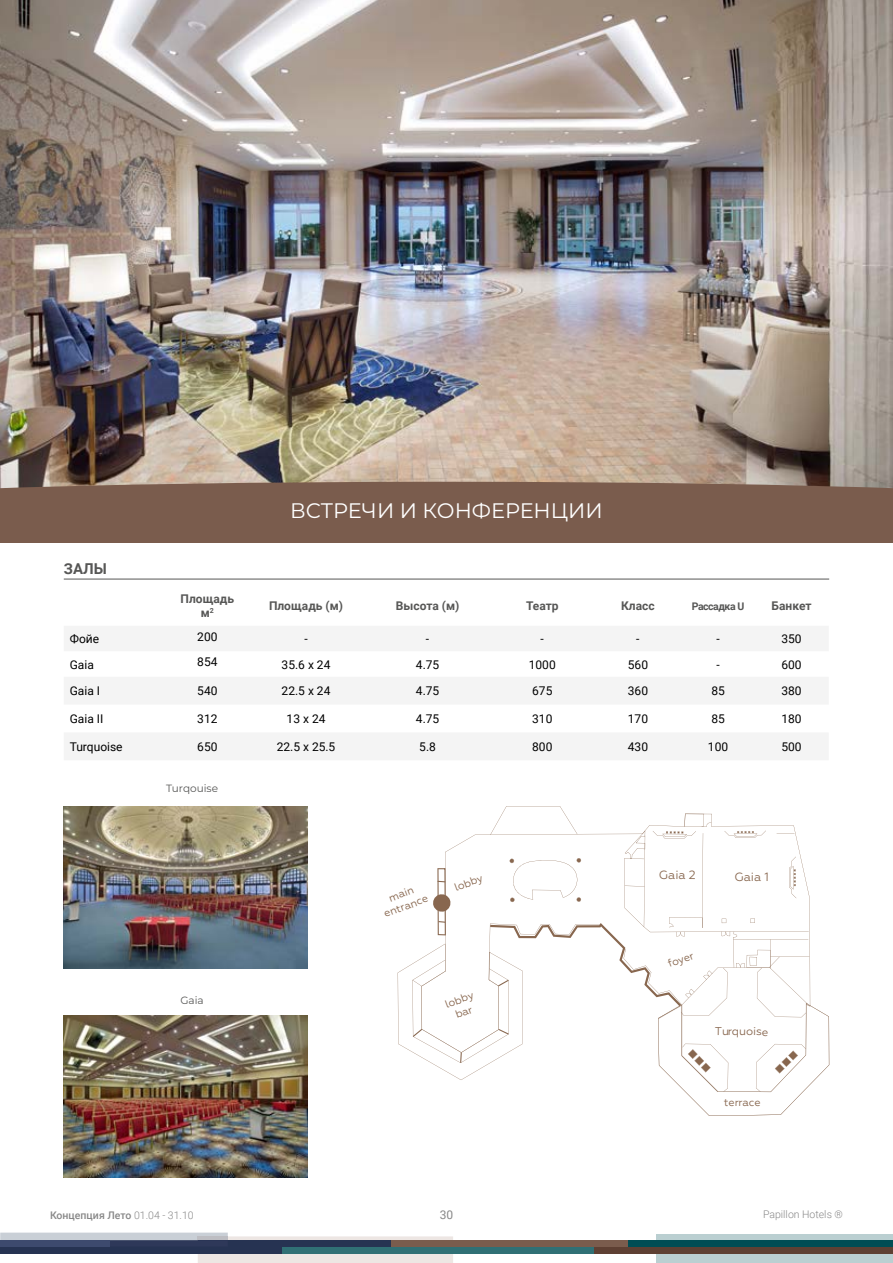
<style>
.page{position:relative;width:893px;height:1263px;background:#fff}
.page>*{position:absolute;margin:0;border:0;box-sizing:border-box;transform-origin:0 0}
.t1{font:21px "Montserrat";color:#fff}
.t2{font:700 15px "Roboto";color:#575756}
.t3{font:12px "Roboto";color:#000}
.t4{font:700 12px/14.4px "Roboto";color:#575756;text-align:center}
.t5{font:12px "Geometria";letter-spacing:-.01em;color:#88674f}
.t6{font:12px "Roboto";color:#878787}
.t7{font:11.4px "Geometria";color:#88674f}
.t8{font:10.8px/13px "Geometria";letter-spacing:-.01em;color:#88674f;text-align:center}
.t9{font:500 10.5px "Roboto";color:#878787}
.t10{font:300 10.5px "Roboto";color:#878787}
.t11{font:10.5px "Montserrat";color:#575756}
.t12{font:700 10.5px "Roboto";letter-spacing:-.04em;color:#575756}
.s1{font-weight:300}
</style>
<div class="page">
<div style="left:656px;top:1234px;width:237px;height:29px;background:#bacfd1"></div>
<div style="left:582px;top:1247px;width:311px;height:7px;background:#5e4033"></div>
<div style="left:391px;top:1240px;width:245px;height:7px;background:#7a5c4d"></div>
<div style="left:628px;top:1240px;width:265px;height:7px;background:#004d54"></div>
<svg style="left:0;top:1232px;width:453px;height:31px"></svg>
<div style="left:0;top:1240px;width:109px;height:6px;background:#3d4a6e"></div>
<div style="left:282px;top:1247px;width:311px;height:7px;background:#307075"></div>
<img style="left:64px;top:1015px;width:244px;height:162px">
<img style="left:64px;top:806px;width:244px;height:162px">
<div style="left:1px;top:447px;width:892px;height:96px;background:#7a5c4d"></div>
<img style="left:0;top:0;width:893px;height:482px">
<svg style="left:0;top:482px;width:893px;height:42px"></svg>
<svg style="left:398px;top:814px;width:431px;height:302px"></svg>
<hr style="left:64px;top:579px;width:765px;height:1px;background:#575756">
<svg style="left:64px;top:626px;width:764px;height:134px;fill:#f4f4f4"></svg>
<p class="t2" style="left:64px;top:559px;width:45px">ЗАЛЫ</p>
<h1 class="t1" style="left:290px;top:497px;width:314px">ВСТРЕЧИ И КОНФЕРЕНЦИИ</h1>
<p class="t4" style="left:181px;top:591px;width:55px">Площадь м<sup>2</sup></p>
<p class="t4" style="left:269px;top:598px;width:76px">Площадь (м)</p>
<p class="t4" style="left:396px;top:598px;width:65px">Высота (м)</p>
<p class="t4" style="left:526px;top:598px;width:34px">Театр</p>
<p class="t4" style="left:621px;top:598px;width:35px">Класс</p>
<p class="t12" style="left:692px;top:598px;width:54px">Рассадка U</p>
<p class="t4" style="left:772px;top:598px;width:41px">Банкет</p>
<p class="t3" style="left:70px;top:630px;width:31px">Фойе</p>
<p class="t3" style="left:197px;top:628px;width:22px">200</p>
<p class="t3" style="left:304px;top:630px;width:5px">-</p>
<p class="t3" style="left:426px;top:630px;width:5px">-</p>
<p class="t3" style="left:541px;top:630px;width:5px">-</p>
<p class="t3" style="left:636px;top:630px;width:5px">-</p>
<p class="t3" style="left:716px;top:630px;width:5px">-</p>
<p class="t3" style="left:781px;top:630px;width:22px">350</p>
<p class="t3" style="left:70px;top:656px;width:26px">Gaia</p>
<p class="t3" style="left:197px;top:654px;width:22px">854</p>
<p class="t3" style="left:282px;top:656px;width:50px">35.6 x 24</p>
<p class="t3" style="left:416px;top:656px;width:25px">4.75</p>
<p class="t3" style="left:529px;top:656px;width:28px">1000</p>
<p class="t3" style="left:628px;top:656px;width:22px">560</p>
<p class="t3" style="left:716px;top:656px;width:5px">-</p>
<p class="t3" style="left:781px;top:656px;width:22px">600</p>
<p class="t3" style="left:70px;top:682px;width:32px">Gaia I</p>
<p class="t3" style="left:197px;top:682px;width:22px">540</p>
<p class="t3" style="left:282px;top:682px;width:50px">22.5 x 24</p>
<p class="t3" style="left:416px;top:682px;width:25px">4.75</p>
<p class="t3" style="left:532px;top:682px;width:22px">675</p>
<p class="t3" style="left:628px;top:682px;width:22px">360</p>
<p class="t3" style="left:711px;top:682px;width:15px">85</p>
<p class="t3" style="left:781px;top:682px;width:22px">380</p>
<p class="t3" style="left:70px;top:710px;width:35px">Gaia II</p>
<p class="t3" style="left:197px;top:710px;width:22px">312</p>
<p class="t3" style="left:287px;top:710px;width:40px">13 x 24</p>
<p class="t3" style="left:416px;top:710px;width:25px">4.75</p>
<p class="t3" style="left:532px;top:710px;width:22px">310</p>
<p class="t3" style="left:628px;top:710px;width:22px">170</p>
<p class="t3" style="left:711px;top:710px;width:15px">85</p>
<p class="t3" style="left:781px;top:710px;width:22px">180</p>
<p class="t3" style="left:70px;top:738px;width:54px">Turquoise</p>
<p class="t3" style="left:197px;top:738px;width:22px">650</p>
<p class="t3" style="left:277px;top:738px;width:60px">22.5 x 25.5</p>
<p class="t3" style="left:419px;top:738px;width:18px">5.8</p>
<p class="t3" style="left:532px;top:738px;width:22px">800</p>
<p class="t3" style="left:628px;top:738px;width:22px">430</p>
<p class="t3" style="left:708px;top:738px;width:22px">100</p>
<p class="t3" style="left:781px;top:738px;width:22px">500</p>
<p class="t11" style="left:166px;top:781px;width:54px">Turqouise</p>
<p class="t11" style="left:180px;top:993px;width:25px">Gaia</p>
<p class="t8" style="left:378px;top:895px;width:48px;rotate:-20deg">main entrance</p>
<p class="t8" style="left:453px;top:881px;width:31px;rotate:-20deg">lobby</p>
<p class="t8" style="left:443px;top:999px;width:31px;rotate:-20deg">lobby bar</p>
<p class="t5" style="left:659px;top:868px;width:39px">Gaia 2</p>
<p class="t5" style="left:734px;top:870px;width:36px">Gaia 1</p>
<p class="t8" style="left:666px;top:958px;width:28px;rotate:-20deg">foyer</p>
<p class="t7" style="left:715px;top:1024px;width:55px;rotate:1deg">Turquoise</p>
<p class="t8" style="left:724px;top:1096px;width:38px">terrace</p>
<p class="t9" style="left:50px;top:1208px;width:145px">Концепция Лето <span class="s1">01.04 - 31.10</span></p>
<p class="t6" style="left:440px;top:1206px;width:15px">30</p>
<p class="t10" style="left:763px;top:1207px;width:81px">Papillon Hotels ®</p>
</div>
